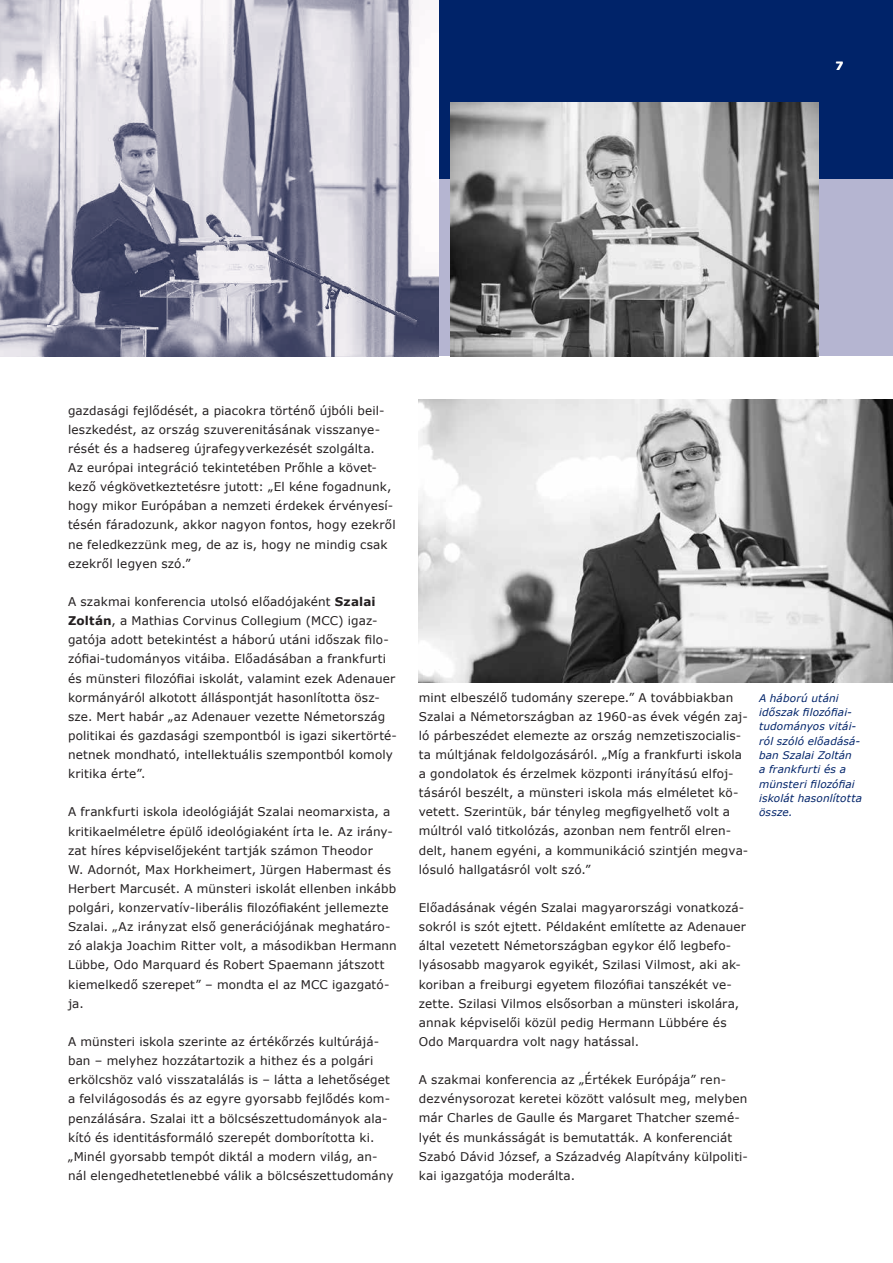
<style>
.page{position:relative;width:893px;height:1263px;background:#fff}
.page>*{position:absolute;margin:0;border:0;box-sizing:border-box;transform-origin:0 0}
.t1{font:12px/19.2px "Verdana";letter-spacing:.01em;color:#231f20}
.t2{font:700 11.25px "Verdana";color:#fff}
.t3{font:italic 10.5px/14.4px "Verdana";letter-spacing:.015em;color:#002369}
.s1{font-weight:700}
</style>
<div class="page">
<div style="left:0;top:0;width:893px;height:356px;background:#b5b5d1"></div>
<div style="left:0;top:0;width:893px;height:179px;background:#002369"></div>
<img style="left:451px;top:102px;width:368px;height:254px">
<img style="left:419px;top:400px;width:474px;height:282px">
<img style="left:0;top:0;width:438px;height:356px">
<p class="t2" style="left:835px;top:58px;width:9px">7</p>
<p class="t1" style="left:68px;top:400px;width:329px">gazdasági fejlődését, a piacokra történő újbóli beil&shy;leszkedést, az ország szuverenitásának visszanye&shy;rését és a hadsereg újrafegyverkezését szolgálta.<br>Az európai integráció tekintetében Prőhle a követ&shy;kező végkövetkeztetésre jutott: „El kéne fogadnunk, hogy mikor Európában a nemzeti érdekek érvényesí&shy;tésén fáradozunk, akkor nagyon fontos, hogy ezekről ne feledkezzünk meg, de az is, hogy ne mindig csak ezekről legyen szó.”</p>
<p class="t1" style="left:68px;top:592px;width:331px">A szakmai konferencia utolsó előadójaként <span class="s1">Szalai Zoltán</span>, a Mathias Corvinus Collegium (MCC) igaz&shy;gatója adott betekintést a háború utáni időszak filo&shy;zófiai-tudományos vitáiba. Előadásában a frankfurti és münsteri filozófiai iskolát, valamint ezek Adenauer kormányáról alkotott álláspontját hasonlította ös - sze. Mert habár „az Adenauer vezette Németország politikai és gazdasági szempontból is igazi sikertörté&shy;netnek mondható, intellektuális szempontból komoly kritika érte”.</p>
<p class="t1" style="left:68px;top:802px;width:330px">A frankfurti iskola ideológiáját Szalai neomarxista, a kritikaelméletre épülő ideológiaként írta le. Az irány&shy;zat híres képviselőjeként tartják számon Theodor<br>W. Adornót, Max Horkheimert, Jürgen Habermast és Herbert Marcusét. A münsteri iskolát ellenben inkább polgári, konzervatív-liberális filozófiaként jellemezte Szalai. „Az irányzat első generációjának meghatáro&shy;zó alakja Joachim Ritter volt, a másodikban Hermann Lübbe, Odo Marquard és Robert Spaemann játszott kiemelkedő szerepet” – mondta el az MCC igazgató&shy;ja.</p>
<p class="t1" style="left:68px;top:1032px;width:327px">A münsteri iskola szerinte az értékőrzés kultúrájá&shy;ban – melyhez hozzátartozik a hithez és a polgári erkölcshöz való visszatalálás is – látta a lehetőséget a felvilágosodás és az egyre gyorsabb fejlődés kom&shy;penzálására. Szalai itt a bölcsészettudományok ala&shy;kító és identitásformáló szerepét domborította ki. „Minél gyorsabb tempót diktál a modern világ, an&shy;nál elengedhetetlenebbé válik a bölcsészettudomány</p>
<p class="t1" style="left:419px;top:687px;width:331px">mint elbeszélő tudomány szerepe.” A továbbiakban Szalai a Németországban az 1960-as évek végén zaj&shy;ló párbeszédet elemezte az ország nemzetiszocialis&shy;ta múltjának feldolgozásáról. „Míg a frankfurti iskola a gondolatok és érzelmek központi irányítású elfoj&shy;tásáról beszélt, a münsteri iskola más elméletet kö&shy;vetett. Szerintük, bár tényleg megfigyelhető volt a múltról való titkolózás, azonban nem fentről elren&shy;delt, hanem egyéni, a kommunikáció szintjén megva&shy;lósuló hallgatásról volt szó.”</p>
<p class="t1" style="left:419px;top:898px;width:328px">Előadásának végén Szalai magyarországi vonatkozá&shy;sokról is szót ejtett. Példaként említette az Adenauer által vezetett Németországban egykor élő legbefo&shy;lyásosabb magyarok egyikét, Szilasi Vilmost, aki ak&shy;koriban a freiburgi egyetem filozófiai tanszékét ve&shy;zette. Szilasi Vilmos elsősorban a münsteri iskolára, annak képviselői közül pedig Hermann Lübbére és Odo Marquardra volt nagy hatással.</p>
<p class="t1" style="left:419px;top:1070px;width:331px">A szakmai konferencia az „Értékek Európája” ren&shy;dezvénysorozat keretei között valósult meg, melyben már Charles de Gaulle és Margaret Thatcher szemé&shy;lyét és munkásságát is bemutatták. A konferenciát Szabó Dávid József, a Századvég Alapítvány külpoliti&shy;kai igazgatója moderálta.</p>
<p class="t3" style="left:759px;top:690px;width:105px">A háború utáni időszak filozófiai&shy;tudományos vitái&shy;ról szóló előadásá&shy;ban Szalai Zoltán<br>a frankfurti és a münsteri filozófiai iskolát hasonlította össze.</p>
</div>
